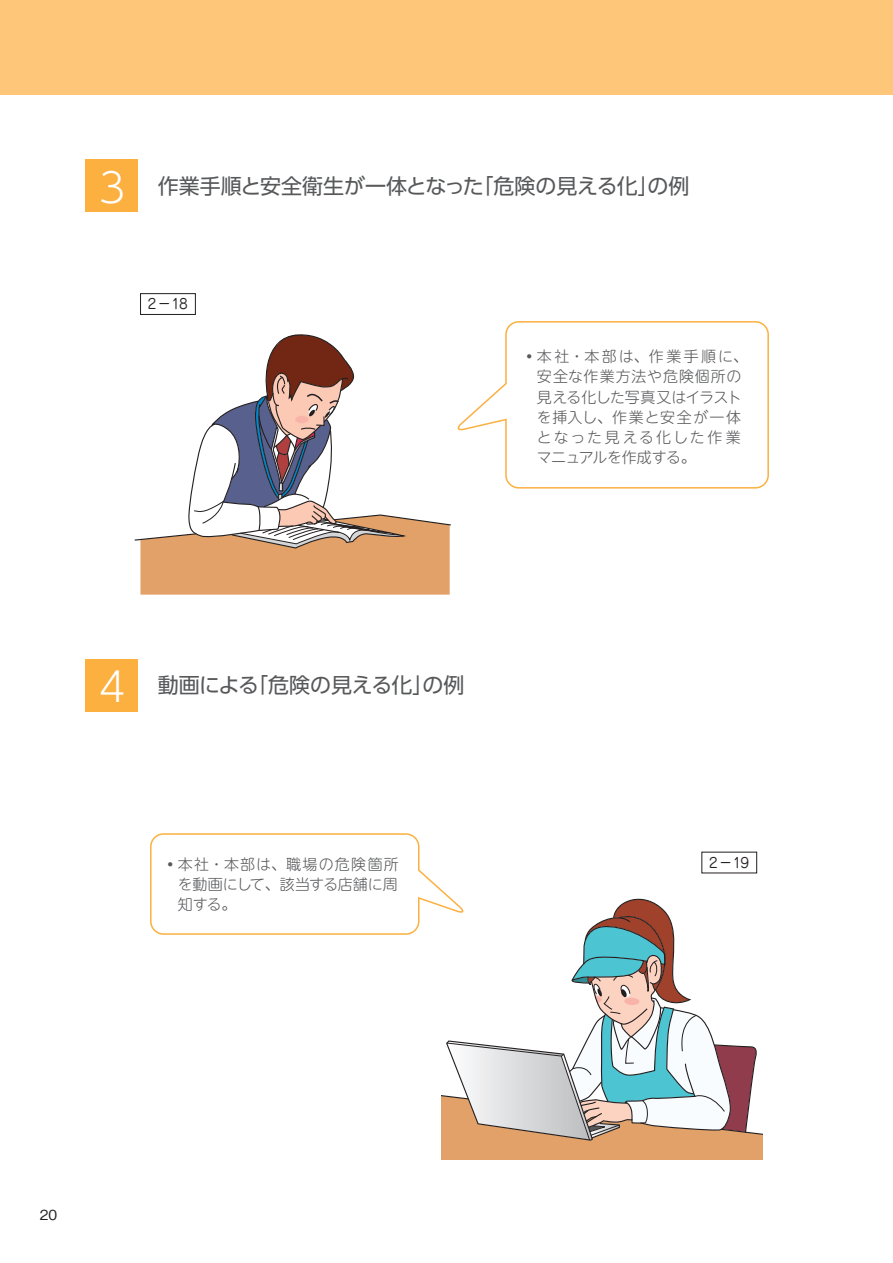
<style>
.page{position:relative;width:893px;height:1263px;background:#fff}
.page>*{position:absolute;margin:0;border:0;box-sizing:border-box;transform-origin:0 0}
.t1{font:21px "UD Shin Go Pr 6 N";color:#57585a}
.t2{font:21px "UD Shin Go Pr 6 N";letter-spacing:-.02em;color:#57585a}
.t3{font:300 15px/20.2px "UD Shin M Go Pr 6 N";letter-spacing:.05em;color:#57585a}
.t4{font:13.8px "Jun 201 Pro";color:#231f20}
.t5{font:500 13.8px "Gothic BBB Pr 6 N";color:#231f20}
.s1{font-weight:300;font-size:40.5px;color:#fff}
</style>
<div class="page">
<div style="left:0;top:0;width:893px;height:94px;background:#fdc678"></div>
<div style="left:86px;top:160px;width:52px;height:52px;background:#fbb03f"></div>
<div style="left:86px;top:659px;width:52px;height:52px;background:#fbb03f"></div>
<svg style="left:134px;top:334px;width:317px;height:261px"></svg>
<svg style="left:457px;top:321px;width:312px;height:168px"></svg>
<svg style="left:150px;top:833px;width:613px;height:326px"></svg>
<div style="left:140px;top:293px;width:56px;height:22px;border:1px solid #231f20"></div>
<h1 class="t1" style="left:99px;top:169px;width:592px"><span class="s1">3</span> 作業手順と安全衛生が一体となった「危険の見える化」の例</h1>
<p class="t4" style="left:148px;top:293px;width:42px">2－18</p>
<p class="t3" style="left:537px;top:345px;width:213px;text-indent:-15px">・本社・本部は、作業手順に、安全な作業方法や危険個所の見える化した写真又はイラストを挿入し、作業と安全が一体となった見える化した作業マニュアルを作成する。</p>
<h1 class="t2" style="left:99px;top:668px;width:367px"><span class="s1">4</span> 動画による「危険の見える化」の例</h1>
<p class="t3" style="left:178px;top:853px;width:223px;text-align:justify;text-indent:-15px">・本社・本部は、職場の危険箇所を動画にして、該当する店舗に周知する。</p>
<p class="t4" style="left:709px;top:852px;width:42px">2－19</p>
<p class="t5" style="left:40px;top:1203px;width:19px">20</p>
</div>
